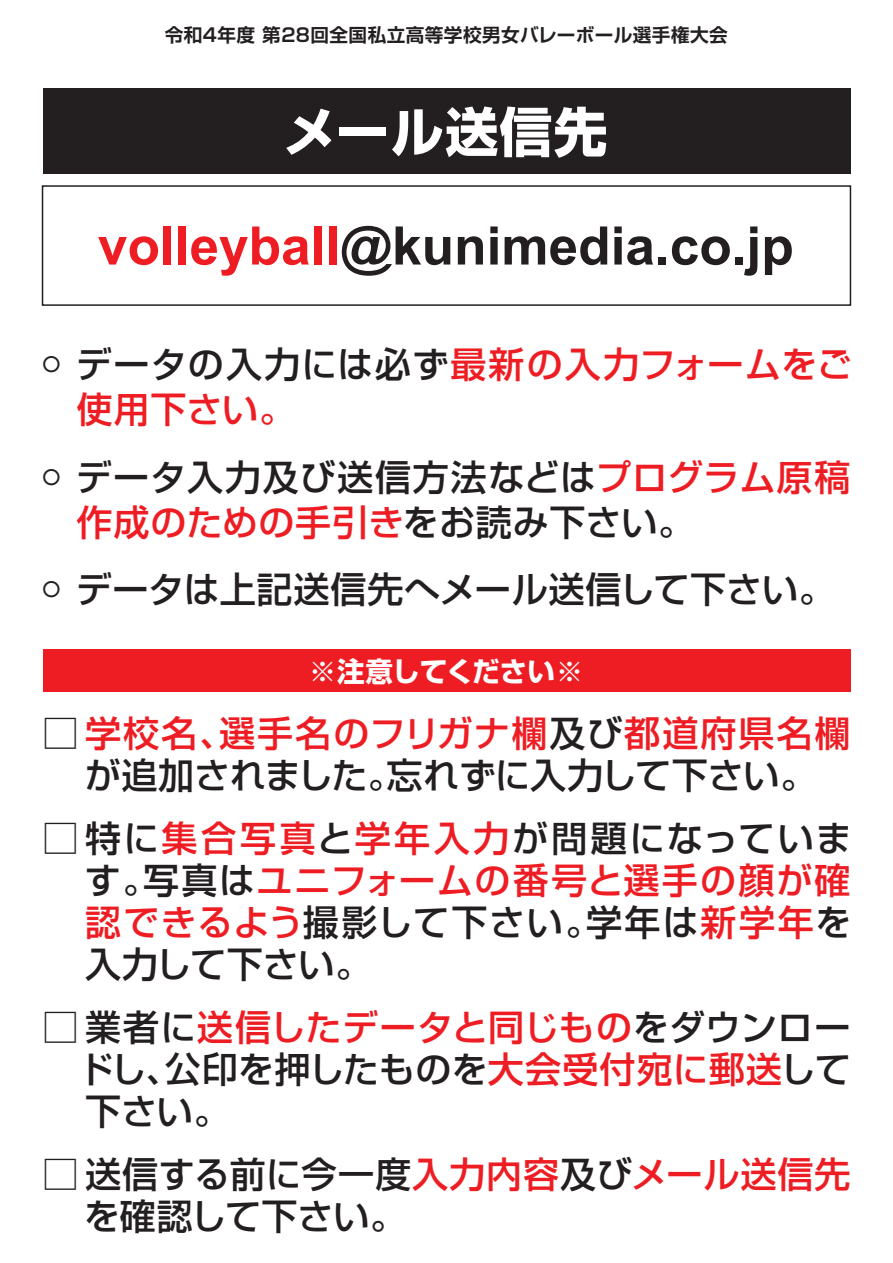
<style>
.page{position:relative;width:893px;height:1263px;background:#fff}
.page>*{position:absolute;margin:0;border:0;box-sizing:border-box;transform-origin:0 0}
.t1{font:700 53.1px "Arial";color:#231f20}
.t2{font:700 53.1px "Shin Go Pr 5";letter-spacing:.025em;color:#fff}
.t3{font:500 36px/42px "Shin Go Pr 5";letter-spacing:.015em;color:#231f20}
.t4{font:500 36px/45px "Shin Go Pr 5";letter-spacing:.03em;color:#ee1d23}
.t5{font:700 27.6px "Shin Go Pr 5";letter-spacing:-.01em;color:#fff}
.t6{font:700 18.6px "Shin Go Pr 5 De";letter-spacing:.025em;color:#231f20}
.s1{color:#ee1d23}
.s2{color:#231f20}
</style>
<div class="page">
<div style="left:43px;top:88px;width:807px;height:85px;background:#231f20"></div>
<div style="left:42px;top:185px;width:809px;height:121px;border:2px solid #231f20"></div>
<div style="left:43px;top:649px;width:807px;height:43px;background:#ee1d23"></div>
<p class="t6" style="left:165px;top:20px;width:564px">令和4年度 第28回全国私立高等学校男女バレーボール選手権大会</p>
<h1 class="t2" style="left:283px;top:90px;width:326px">メール送信先</h1>
<h1 class="t1" style="left:98px;top:211px;width:697px"><span class="s1">volleyball</span>@kunimedia.co.jp</h1>
<p class="t4" style="left:77px;top:339px;width:778px;text-indent:-34px"><sup>〇</sup> <span class="s2">データの入力には必ず</span>最新の入力フォームをご使用下さい。</p>
<p class="t3" style="left:77px;top:451px;width:775px;line-height:45px;text-indent:-34px"><sup>〇</sup> データ入力及び送信方法などは<span class="s1">プログラム原稿作成のための手引き</span>をお読み下さい。</p>
<p class="t3" style="left:43px;top:565px;width:794px"><sup>〇</sup> データは上記送信先へメール送信して下さい。</p>
<p class="t5" style="left:309px;top:650px;width:276px">※注意してください※</p>
<p class="t3" style="left:43px;top:709px;width:809px;text-align:center">□ <span class="s1">学校名、選手名のフリガナ欄</span>及び<span class="s1">都道府県名欄</span>が追加されました。忘れずに入力して下さい。</p>
<p class="t3" style="left:85px;top:814px;width:769px;text-align:justify;text-indent:-42px">□ 特に<span class="s1">集合写真</span>と<span class="s1">学年入力</span>が問題になっています。写真は<span class="s1">ユニフォームの番号と選手の顔が確認できるよう</span>撮影して下さい。学年は<span class="s1">新学年</span>を入力して下さい。</p>
<p class="t3" style="left:78px;top:1003px;width:774px;text-align:justify;text-indent:-35px">□ 業者に<span class="s1">送信したデータと同じもの</span>をダウンロードし、公印を押したものを<span class="s1">大会受付宛に郵送</span>して下さい。</p>
<p class="t3" style="left:84px;top:1150px;width:768px;text-indent:-42px">□ 送信する前に今一度<span class="s1">入力内容</span>及び<span class="s1">メール送信先</span>を確認して下さい。</p>
</div>
